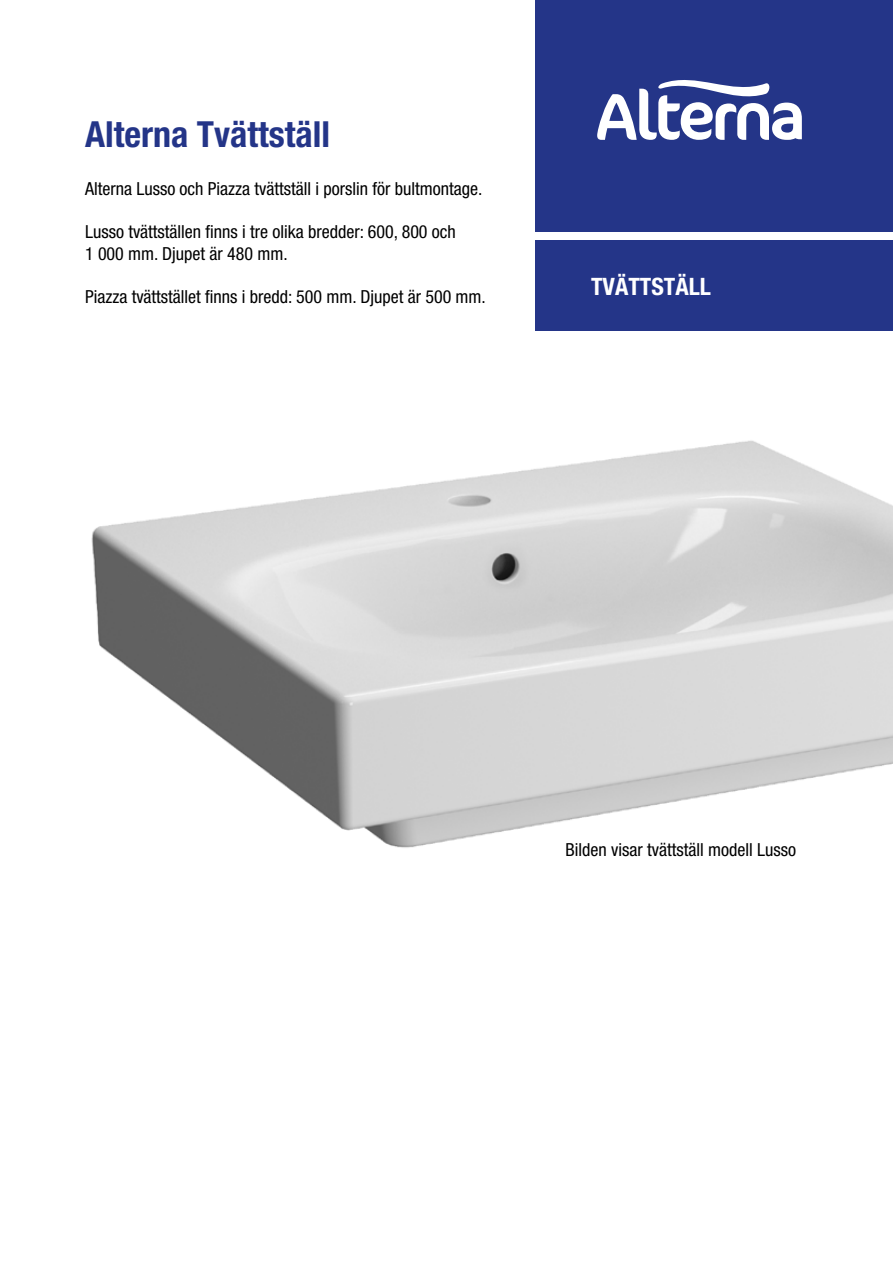
<style>
.page{position:relative;width:893px;height:1263px;background:#fff}
.page>*{position:absolute;margin:0;border:0;box-sizing:border-box;transform-origin:0 0}
.t1{font:700 condensed 36px "Helvetica Neue";color:#243588}
.t2{font:700 condensed 24px "Helvetica Neue";color:#fff}
.t3{font:condensed 18px/21.6px "Helvetica Neue";color:#000}
</style>
<div class="page">
<div style="left:536px;top:0;width:357px;height:231px;background:#243588"></div>
<svg style="left:597px;top:80px;width:205px;height:60px"></svg>
<div style="left:536px;top:240px;width:357px;height:91px;background:#243588"></div>
<img style="left:91px;top:440px;width:802px;height:408px">
<h1 class="t1" style="left:85px;top:113px;width:247px">Alterna Tvättställ</h1>
<p class="t3" style="left:85px;top:178px;width:399px">Alterna Lusso och Piazza tvättställ i porslin för bultmontage.</p>
<p class="t3" style="left:85px;top:221px;width:372px">Lusso tvättställen finns i tre olika bredder: 600, 800 och<br>1 000 mm. Djupet är 480 mm.</p>
<p class="t3" style="left:85px;top:286px;width:402px">Piazza tvättstället finns i bredd: 500 mm. Djupet är 500 mm.</p>
<h2 class="t2" style="left:591px;top:272px;width:121px">TVÄTTSTÄLL</h2>
<p class="t3" style="left:566px;top:839px;width:232px">Bilden visar tvättställ modell Lusso</p>
</div>
